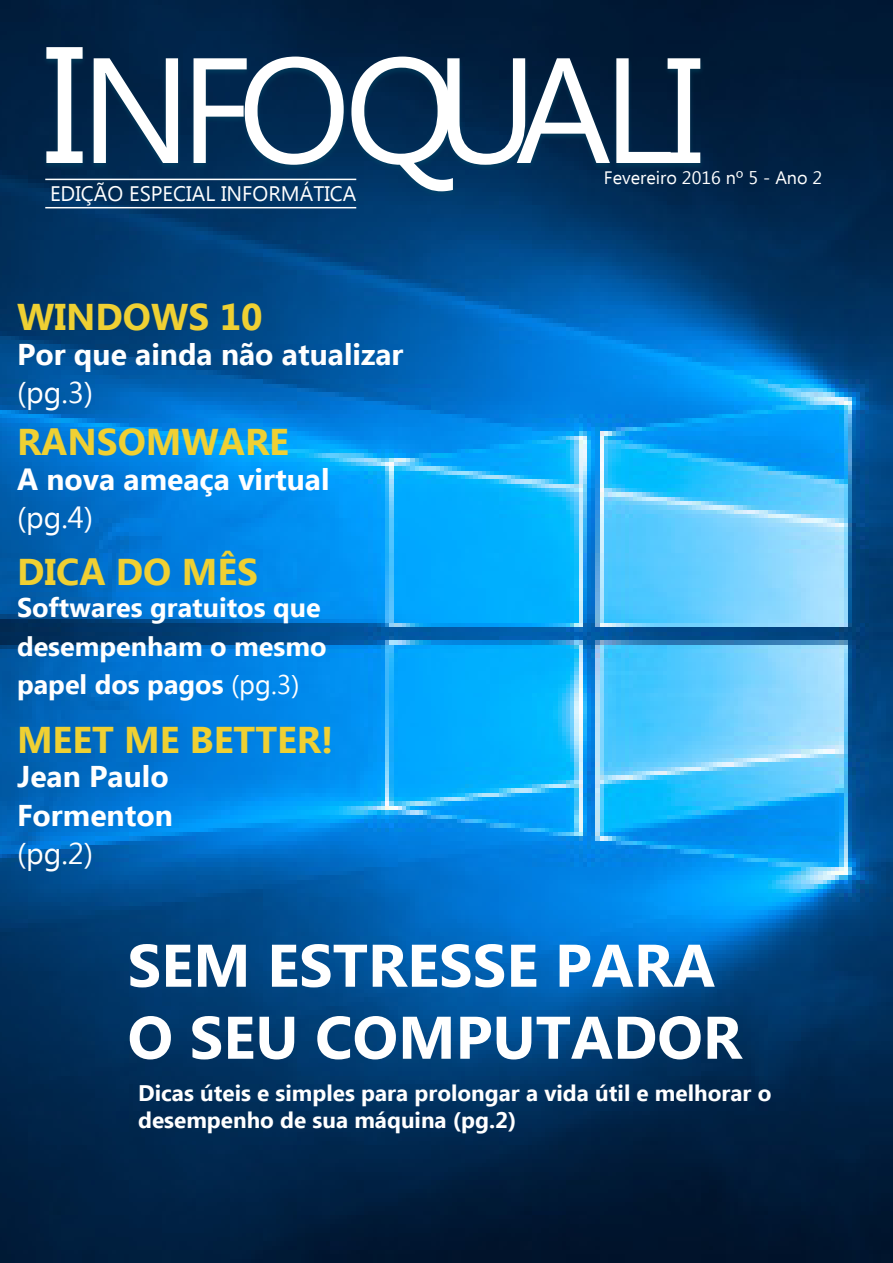
<style>
.page{position:relative;width:893px;height:1263px;background:#fff}
.page>*{position:absolute;margin:0;border:0;box-sizing:border-box;transform-origin:0 0}
.t1{font:149.55px "Ebrima";letter-spacing:-.08em;color:#fff}
.t2{font:700 60px "Ebrima";color:#fff}
.t3{font:700 37.2px "Ebrima";color:#efd033}
.t4{font:700 30px/38.4px "Ebrima";color:#fff}
.t5{font:30px "Ebrima";color:#fff}
.t6{font:700 27px "Ebrima";color:#fff}
.t7{font:700 22.5px/27px "Ebrima";color:#fff}
.t8{font:21px "Ebrima";color:#fff}
.t9{font:18px "Ebrima";color:#fff}
.s1{font-size:165.45px}
.s2{font-weight:400}
</style>
<div class="page">
<img style="left:0;top:0;width:893px;height:1262px">
<div style="left:42px;top:46px;width:663px;height:153px;background:#014966;opacity:.5"></div>
<hr style="left:45px;top:179px;width:311px;height:1px;background:#fff">
<hr style="left:45px;top:207px;width:311px;height:1px;background:#fff">
<p class="t1" style="left:43px;top:4px;width:663px"><span class="s1">I</span>NFOQUALI</p>
<p class="t9" style="left:604px;top:164px;width:220px">Fevereiro 2016 nº 5 - Ano 2</p>
<p class="t8" style="left:50px;top:178px;width:308px">EDIÇÃO ESPECIAL INFORMÁTICA</p>
<p class="t3" style="left:17px;top:289px;width:247px">WINDOWS 10</p>
<p class="t4" style="left:17px;top:337px;width:388px">Por que ainda não atualizar</p>
<p class="t5" style="left:17px;top:371px;width:78px">(pg.3)</p>
<p class="t3" style="left:17px;top:414px;width:274px">RANSOMWARE</p>
<p class="t4" style="left:17px;top:461px;width:314px">A nova ameaça virtual</p>
<p class="t5" style="left:17px;top:496px;width:78px">(pg.4)</p>
<p class="t3" style="left:17px;top:544px;width:242px">DICA DO MÊS</p>
<p class="t6" style="left:17px;top:588px;width:305px">Softwares gratuitos que</p>
<p class="t6" style="left:17px;top:626px;width:311px">desempenham o mesmo</p>
<p class="t6" style="left:17px;top:664px;width:284px">papel dos pagos <span class="s2">(pg.3)</span></p>
<p class="t3" style="left:17px;top:712px;width:318px">MEET ME BETTER!</p>
<p class="t4" style="left:17px;top:759px;width:157px">Jean Paulo<br>Formenton</p>
<p class="t5" style="left:17px;top:832px;width:78px">(pg.2)</p>
<p class="t2" style="left:128px;top:921px;width:589px">SEM ESTRESSE PARA</p>
<p class="t2" style="left:128px;top:993px;width:616px">O SEU COMPUTADOR</p>
<p class="t7" style="left:138px;top:1081px;width:635px">Dicas úteis e simples para prolongar a vida útil e melhorar o desempenho de sua máquina (pg.2)</p>
</div>
